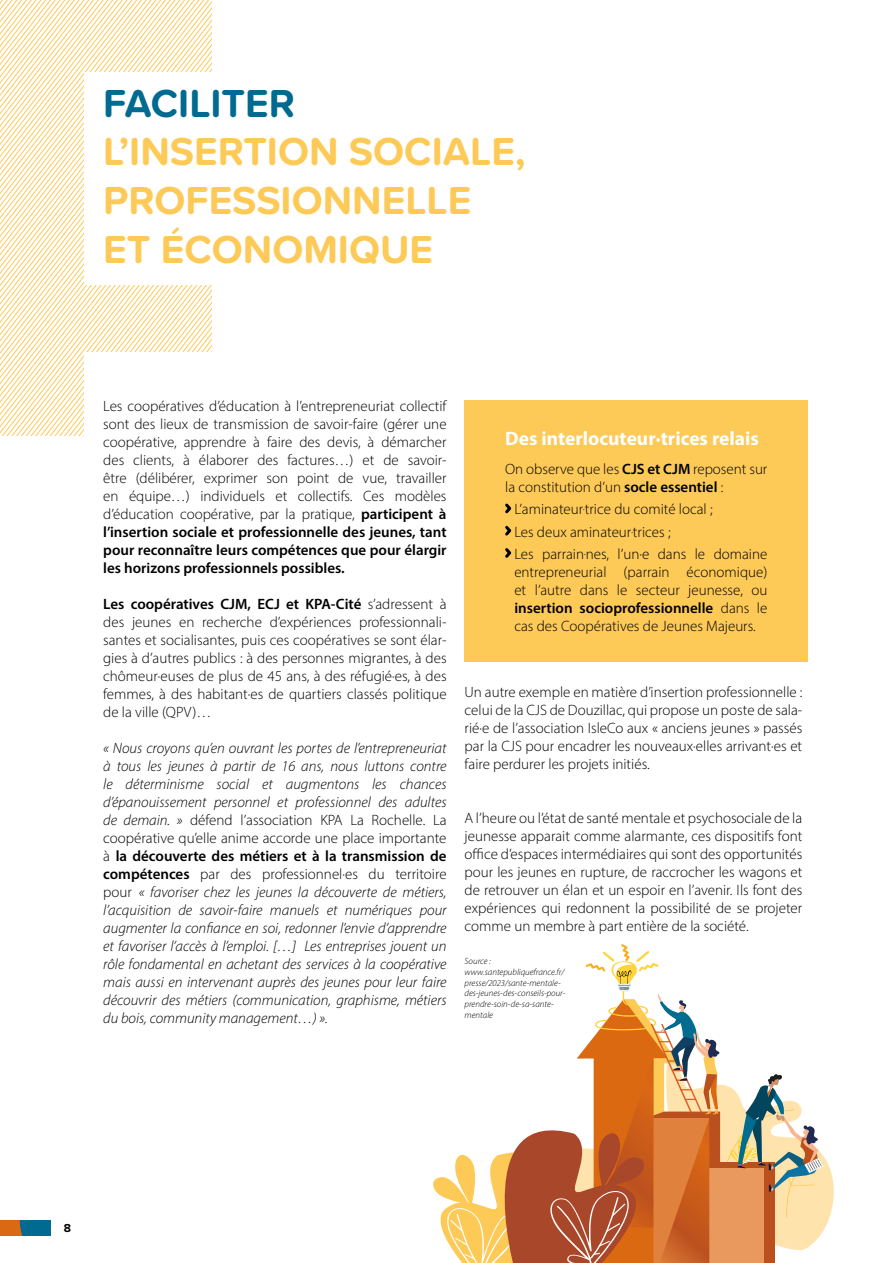
<style>
.page{position:relative;width:893px;height:1263px;background:#fff}
.page>*{position:absolute;margin:0;border:0;box-sizing:border-box;transform-origin:0 0}
.t1{font:700 40.5px/48.6px "Proxima Soft";color:#fdc957}
.t2{font:700 40.5px "Proxima Soft";color:#006a90}
.t3{font:700 19.5px "Myriad Pro";color:#fff}
.t4{font:300 15px/18px "Myriad Pro";color:#000;text-align:justify}
.t5{font:italic 300 15px/18px "Myriad Pro";color:#000;text-align:justify}
.t6{font:700 12px "Proxima Soft";color:#000}
.t7{font:italic 300 9px/10.8px "Myriad Pro";color:#000}
.s1{font-weight:600}
.s2{font-style:normal}
.s3{font-weight:600;font-style:normal}
</style>
<div class="page">
<svg style="left:0;top:1220px;width:51px;height:15px"></svg>
<svg style="left:0;top:0;width:211px;height:436px"></svg>
<div style="left:84px;top:72px;width:186px;height:213px;background:#fff"></div>
<div style="left:84px;top:352px;width:186px;height:96px;background:#fff"></div>
<div style="left:465px;top:400px;width:343px;height:261px;background:#fdc957"></div>
<svg style="left:433px;top:944px;width:401px;height:319px"></svg>
<svg style="left:505px;top:503px;width:7px;height:11px"></svg>
<svg style="left:505px;top:525px;width:7px;height:11px"></svg>
<svg style="left:505px;top:548px;width:7px;height:10px"></svg>
<h1 class="t2" style="left:103px;top:73px;width:193px">FACILITER</h1>
<h1 class="t1" style="left:103px;top:126px;width:424px">L’INSERTION SOCIALE,<br>PROFESSIONNELLE<br>ET ÉCONOMIQUE</h1>
<p class="t4" style="left:103px;top:397px;width:345px">Les coopératives d’éducation à l’entrepreneuriat collectif sont des lieux de transmission de savoir-faire (gérer une coopérative, apprendre à faire des devis, à démarcher des clients, à élaborer des factures…) et de savoir&shy;être (délibérer, exprimer son point de vue, travailler en équipe…) individuels et collectifs. Ces modèles d’éducation coopérative, par la pratique, <span class="s1">participent à l’insertion sociale et professionnelle des jeunes, tant pour reconnaître leurs compétences que pour élargir les horizons professionnels possibles.</span></p>
<p class="t4" style="left:103px;top:595px;width:345px"><span class="s1">Les coopératives CJM, ECJ et KPA-Cité</span> s’adressent à des jeunes en recherche d’expériences professionnali&shy;santes et socialisantes, puis ces coopératives se sont élar&shy;gies à d’autres publics : à des personnes migrantes, à des chômeur·euses de plus de 45 ans, à des réfugié·es, à des femmes, à des habitant·es de quartiers classés politique de la ville (QPV)…</p>
<p class="t5" style="left:103px;top:739px;width:345px">« Nous croyons qu’en ouvrant les portes de l’entrepreneuriat à tous les jeunes à partir de 16 ans, nous luttons contre le déterminisme social et augmentons les chances d’épanouissement personnel et professionnel des adultes de demain. » <span class="s2">défend l’association KPA La Rochelle. La coopérative qu’elle anime accorde une place importante à</span> <span class="s3">la découverte des métiers et à la transmission de compétences</span> <span class="s2">par des professionnel·es du territoire pour</span> « favoriser chez les jeunes la découverte de métiers, l’acquisition de savoir-faire manuels et numériques pour augmenter la confiance en soi, redonner l’envie d’apprendre et favoriser l’accès à l’emploi. […] Les entreprises jouent un rôle fondamental en achetant des services à la coopérative mais aussi en intervenant auprès des jeunes pour leur faire découvrir des métiers (communication, graphisme, métiers du bois, community management…) ».</p>
<h2 class="t3" style="left:505px;top:426px;width:255px">Des interlocuteur·trices relais</h2>
<p class="t4" style="left:505px;top:460px;width:264px">On observe que les <span class="s1">CJS et CJM</span> reposent sur la constitution d’un <span class="s1">socle essentiel</span> :</p>
<p class="t4" style="left:514px;top:498px;width:255px;line-height:22.2px;text-align:left">L’aminateur.trice du comité local ;<br>Les deux aminateur.trices ;<br>Les parrain.nes, l’un·e dans le domaine</p>
<p class="t4" style="left:514px;top:563px;width:255px">entrepreneurial (parrain économique) et l’autre dans le secteur jeunesse, ou <span class="s1">insertion socioprofessionnelle</span> dans le cas des Coopératives de Jeunes Majeurs.</p>
<p class="t4" style="left:465px;top:683px;width:339px">Un autre exemple en matière d’insertion professionnelle : celui de la CJS de Douzillac, qui propose un poste de sala&shy;rié·e de l’association IsleCo aux « anciens jeunes » passés par la CJS pour encadrer les nouveaux·elles arrivant·es et faire perdurer les projets initiés.</p>
<p class="t4" style="left:465px;top:809px;width:339px">A l’heure ou l’état de santé mentale et psychosociale de la jeunesse apparait comme alarmante, ces dispositifs font office d’espaces intermédiaires qui sont des opportunités pour les jeunes en rupture, de raccrocher les wagons et de retrouver un élan et un espoir en l’avenir. Ils font des expériences qui redonnent la possibilité de se projeter comme un membre à part entière de la société.</p>
<p class="t7" style="left:465px;top:955px;width:102px">Source : www.santepubliquefrance.fr/ presse/2023/sante-mentale&shy;des-jeunes-des-conseils-pour&shy;prendre-soin-de-sa-sante&shy;mentale</p>
<p class="t6" style="left:64px;top:1219px;width:9px">8</p>
</div>
